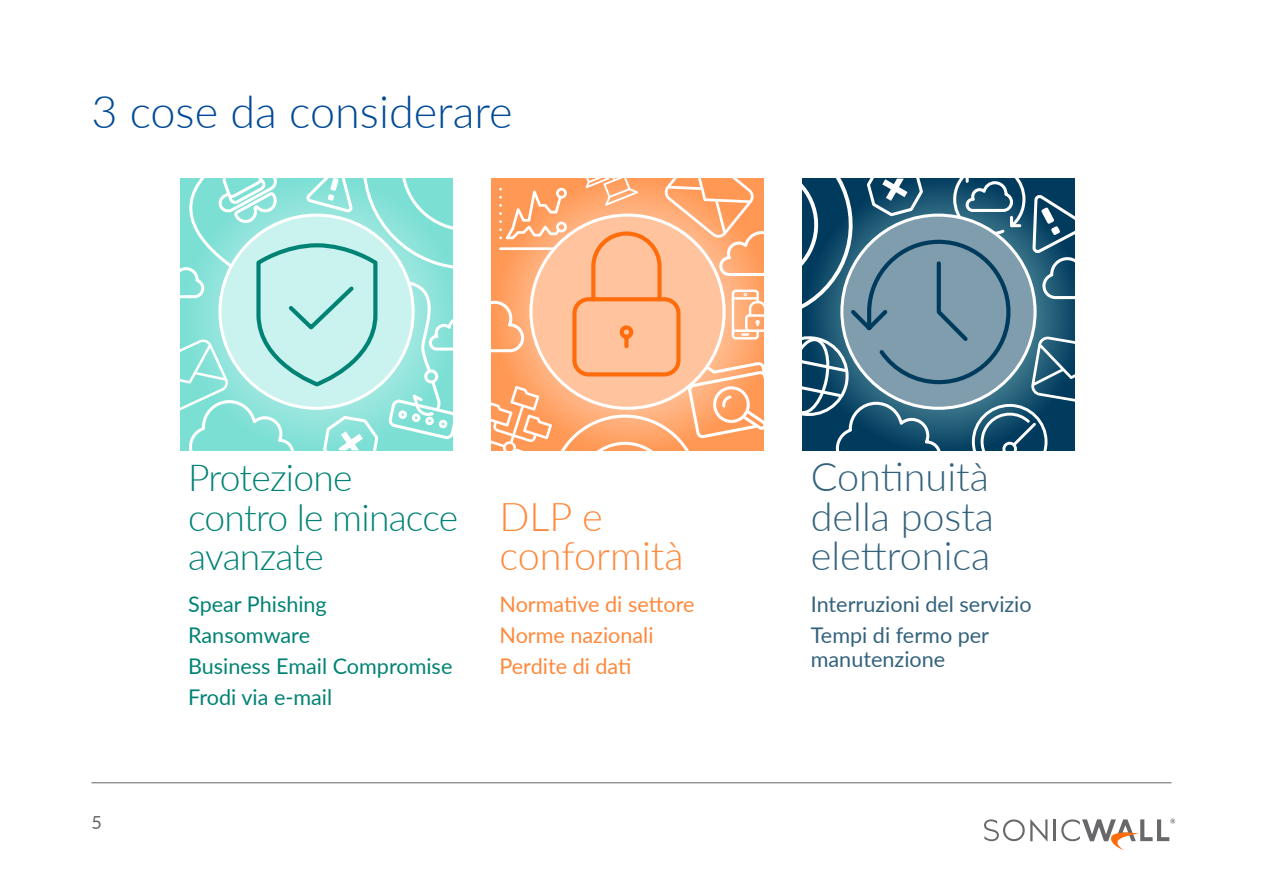
<style>
.page{position:relative;width:1263px;height:893px;background:#fff}
.page>*{position:absolute;margin:0;border:0;box-sizing:border-box;transform-origin:0 0}
.t1{font:300 45px "Lato";color:#004a97}
.t2{font:300 39.6px/39.6px "Lato";color:#33627d}
.t3{font:300 39.6px/39.6px "Lato";color:#ff893c;text-align:center}
.t4{font:300 37.2px/39.6px "Lato";color:#008375}
.t5{font:21.6px/31.2px "Lato";color:#008375}
.t6{font:21.6px/31.2px "Lato";color:#33627d}
.t7{font:21.6px/31.2px "Lato";color:#ff893c}
.t8{font:18px "Lato";color:#646569}
</style>
<div class="page">
<hr style="left:91px;top:782px;width:1080px;height:1px;background:#646569">
<hr style="left:1053px;top:819px;width:2px;height:22px;background:#68686b">
<svg style="left:984px;top:819px;width:63px;height:22px"></svg>
<svg style="left:1061px;top:819px;width:114px;height:31px"></svg>
<svg style="left:181px;top:179px;width:271px;height:271px;background:#a7e8e1"></svg>
<svg style="left:492px;top:179px;width:271px;height:271px;background:#ffb586"></svg>
<svg style="left:803px;top:179px;width:271px;height:271px;background:#517a91"></svg>
<h1 class="t1" style="left:91px;top:80px;width:423px">3 cose da considerare</h1>
<h3 class="t4" style="left:188px;top:456px;width:272px">Protezione contro le minacce avanzate</h3>
<h2 class="t3" style="left:499px;top:495px;width:24px">DLP</h2>
<h2 class="t3" style="left:499px;top:495px;width:186px">e conformità</h2>
<h2 class="t2" style="left:811px;top:456px;width:185px">Continuità della posta elettronica</h2>
<p class="t8" style="left:91px;top:810px;width:12px">5</p>
<p class="t5" style="left:188px;top:587px;width:266px">Spear Phishing<br>Ransomware<br>Business Email Compromise<br>Frodi via e-mail</p>
<p class="t7" style="left:499px;top:587px;width:196px">Normative di settore<br>Norme nazionali<br>Perdite di dati</p>
<p class="t6" style="left:811px;top:587px;width:222px">Interruzioni del servizio<br>Tempi di fermo per</p>
<p class="t6" style="left:811px;top:643px;width:136px">manutenzione</p>
</div>
